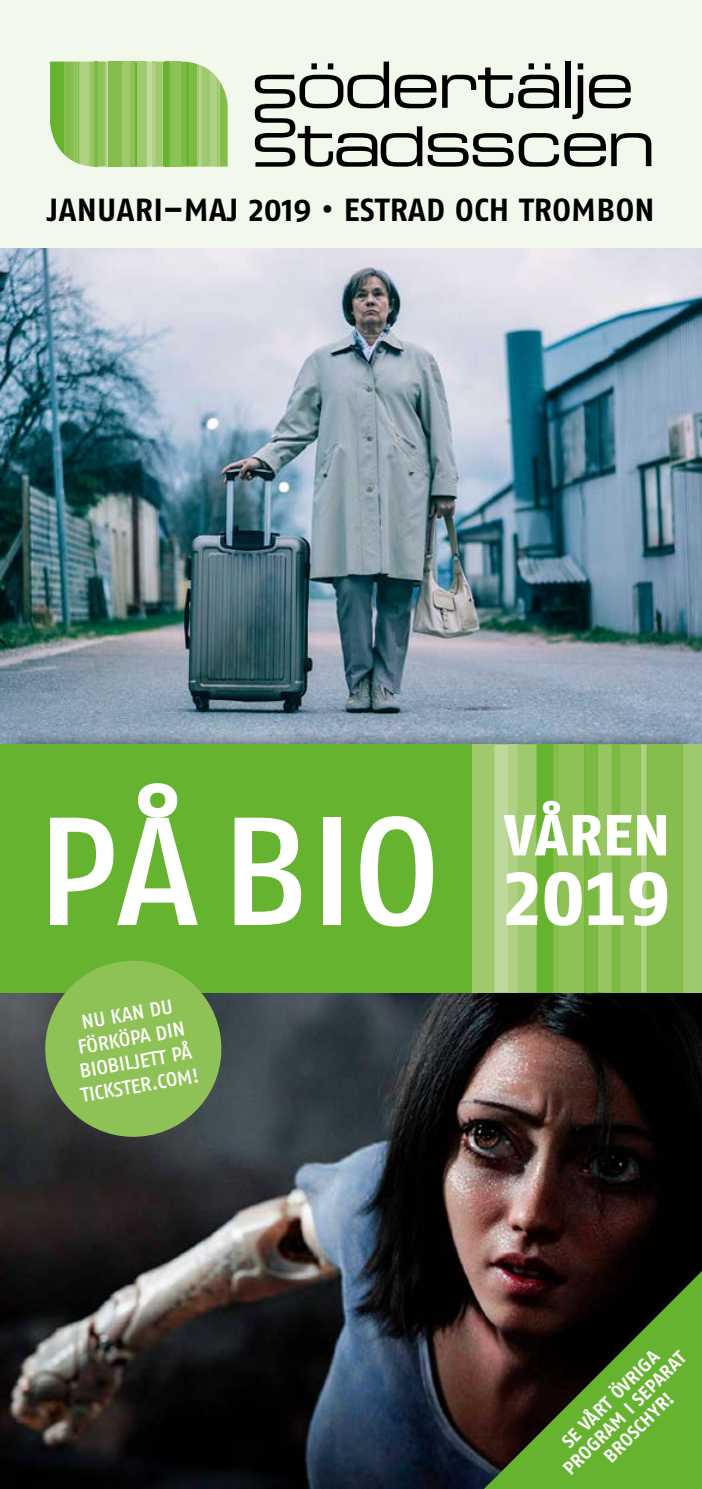
<style>
.page{position:relative;width:702px;height:1489px;background:#fff}
.page>*{position:absolute;margin:0;border:0;box-sizing:border-box;transform-origin:0 0}
.t1{font:500 153.25px "Fago Pro";color:#fff}
.t2{font:800 74.75px "Fago Pro";color:#fff}
.t3{font:800 57.75px "Fago Pro";letter-spacing:.01em;color:#fff}
.t4{font:700 32px "Fago Pro";letter-spacing:.01em;color:#000}
.t5{font:500 20px/24px "Fago Pro";color:#fff;text-align:center}
.t6{font:700 18.75px/19.8px "Fago Pro";color:#fff;text-align:center}
</style>
<div class="page">
<div style="left:0;top:0;width:702px;height:248px;background:#f3f8ed"></div>
<div style="left:108px;top:62px;width:14px;height:105px;background:#85bd4c"></div>
<svg style="left:129px;top:62px;width:8px;height:105px"></svg>
<div style="left:137px;top:62px;width:10px;height:105px;background:#9fc96d"></div>
<div style="left:171px;top:62px;width:10px;height:105px;background:#8ec156"></div>
<div style="left:122px;top:62px;width:7px;height:105px;background:#9fc96d"></div>
<svg style="left:50px;top:62px;width:58px;height:105px;background:#94c564"></svg>
<svg style="left:147px;top:62px;width:24px;height:105px;background:#97c768"></svg>
<svg style="left:181px;top:62px;width:47px;height:105px;background:#99c86b"></svg>
<svg style="left:255px;top:62px;width:396px;height:105px"></svg>
<img style="left:0;top:248px;width:702px;height:496px">
<img style="left:0;top:992px;width:702px;height:496px">
<svg style="left:484px;top:1270px;width:218px;height:218px;background:#43621f"></svg>
<div style="left:2px;top:730px;width:699px;height:51px;background:#000;opacity:.5"></div>
<div style="left:0;top:744px;width:472px;height:249px;background:#65b32e"></div>
<div style="left:646px;top:744px;width:37px;height:248px;background:#85bd4c"></div>
<hr style="left:701px;top:744px;width:1px;height:248px;background:#9fc96d">
<div style="left:542px;top:744px;width:11px;height:248px;background:#65b32e"></div>
<svg style="left:553px;top:744px;width:6px;height:248px"></svg>
<div style="left:472px;top:744px;width:22px;height:248px;background:#9fc96d"></div>
<div style="left:559px;top:744px;width:25px;height:248px;background:#8ec156"></div>
<svg style="left:494px;top:744px;width:14px;height:248px;background:#bbd899"></svg>
<div style="left:611px;top:744px;width:9px;height:248px;background:#7aba42"></div>
<div style="left:508px;top:744px;width:9px;height:248px;background:#aed184"></div>
<div style="left:683px;top:744px;width:18px;height:248px;background:#9fc96d"></div>
<svg style="left:584px;top:744px;width:27px;height:248px;background:#86bf50"></svg>
<svg style="left:620px;top:744px;width:26px;height:248px;background:#93c35e"></svg>
<svg style="left:517px;top:744px;width:25px;height:248px;background:#92c45f"></svg>
<svg style="left:38px;top:960px;width:190px;height:183px;background:#79a54e"></svg>
<h3 class="t4" style="left:47px;top:191px;width:609px">JANUARI–MAJ 2019 • ESTRAD OCH TROMBON</h3>
<h1 class="t1" style="left:36px;top:779px;width:406px">PÅ BIO</h1>
<p class="t5" style="left:66px;top:1012px;width:121px;rotate:-10deg">NU KAN DU<br>FÖRKÖPA DIN<br>BIOBILJETT PÅ<br>TICKSTER.COM!</p>
<h3 class="t3" style="left:504px;top:800px;width:167px">VÅREN</h3>
<h2 class="t2" style="left:500px;top:854px;width:171px">2019</h2>
<p class="t6" style="left:545px;top:1450px;width:167px;rotate:-45deg">SE VÅRT ÖVRIGA<br>PROGRAM I SEPARAT<br>BROSCHYR!</p>
</div>
